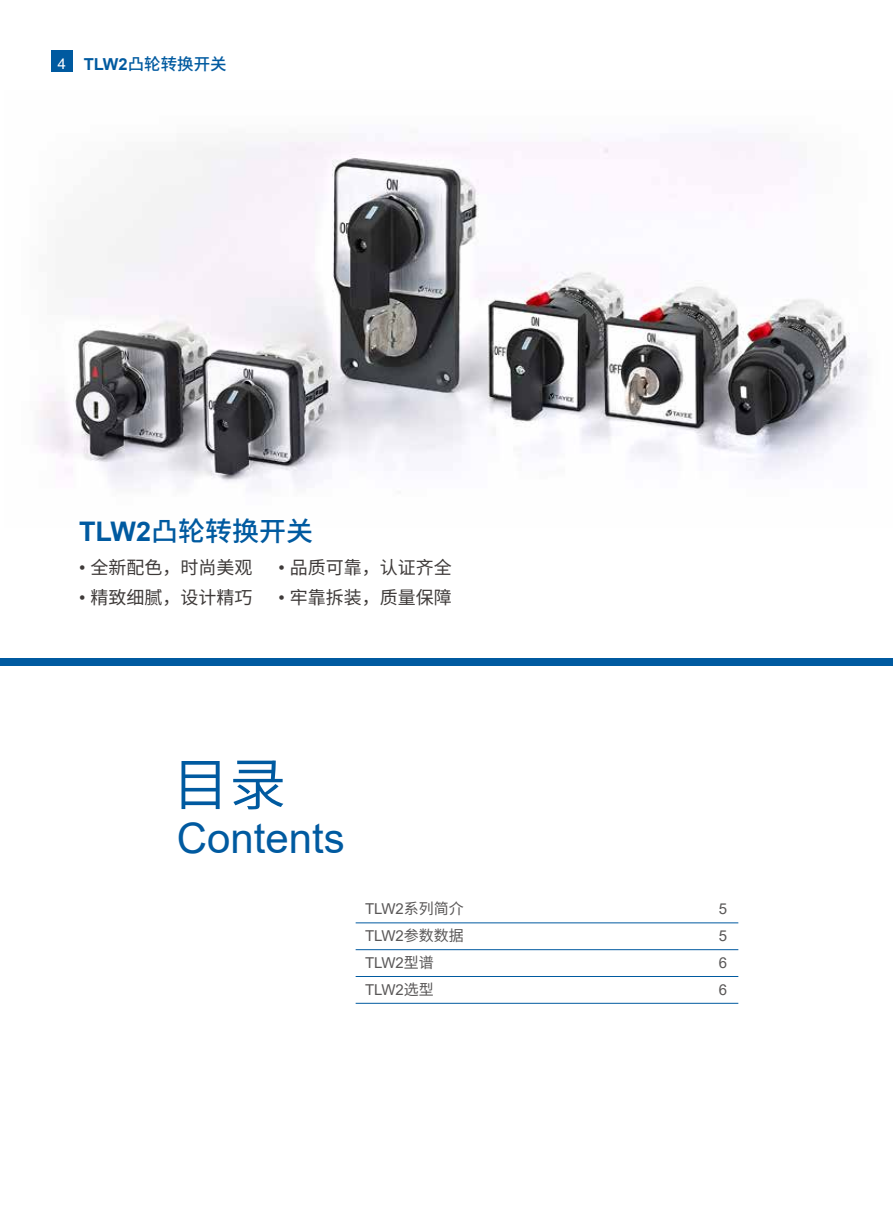
<style>
.page{position:relative;width:893px;height:1212px;background:#fff}
.page>*{position:absolute;margin:0;border:0;box-sizing:border-box;transform-origin:0 0}
.t1{font:57px "Source Han Sans CN";color:#005aa0}
.t2{font:42px "Arial";color:#005aa0}
.t3{font:500 27px "Source Han Sans CN";color:#005aa0}
.t4{font:18px "Source Han Sans CN";color:#3e3a39}
.t5{font:500 16.5px "Source Han Sans CN";color:#005aa0}
.t6{font:15px/27px "Arial";color:#595757}
.s1{font-family:"Helvetica";font-weight:400;font-size:15px;color:#fff}
.s2{font-family:"Arial";font-weight:700}
.s3{font-family:"Arial"}
.s4{font-family:"Source Han Sans CN"}
</style>
<div class="page">
<div style="left:51px;top:50px;width:21px;height:21px;background:#005aa0"></div>
<img style="left:39px;top:141px;width:828px;height:347px">
<hr style="left:356px;top:922px;width:382px;height:1px;background:#005aa0">
<hr style="left:356px;top:949px;width:382px;height:1px;background:#005aa0">
<hr style="left:356px;top:976px;width:382px;height:1px;background:#005aa0">
<hr style="left:356px;top:1003px;width:382px;height:1px;background:#005aa0">
<div style="left:0;top:659px;width:893px;height:7px;background:#005aa0"></div>
<p class="t5" style="left:58px;top:55px;width:171px"><span class="s1">4</span> <span class="s2">TLW2</span>凸轮转换开关</p>
<h3 class="t3" style="left:79px;top:516px;width:235px"><span class="s2">TLW2</span>凸轮转换开关</h3>
<p class="t4" style="left:79px;top:557px;width:175px"><span class="s3">•</span> 全新配色，时尚美观</p>
<p class="t4" style="left:279px;top:557px;width:175px"><span class="s3">•</span> 品质可靠，认证齐全</p>
<p class="t4" style="left:79px;top:587px;width:175px"><span class="s3">•</span> 精致细腻，设计精巧</p>
<p class="t4" style="left:279px;top:587px;width:175px"><span class="s3">•</span> 牢靠拆装，质量保障</p>
<h1 class="t1" style="left:172px;top:752px;width:115px">目录</h1>
<h2 class="t2" style="left:177px;top:809px;width:170px">Contents</h2>
<p class="t6" style="left:365px;top:895px;width:100px">TLW2<span class="s4">系列简介<br></span>TLW2<span class="s4">参数数据<br></span>TLW2<span class="s4">型谱<br></span>TLW2<span class="s4">选型</span></p>
<p class="t6" style="left:719px;top:895px;width:10px;text-align:justify">5<br>5<br>6<br>6</p>
</div>
